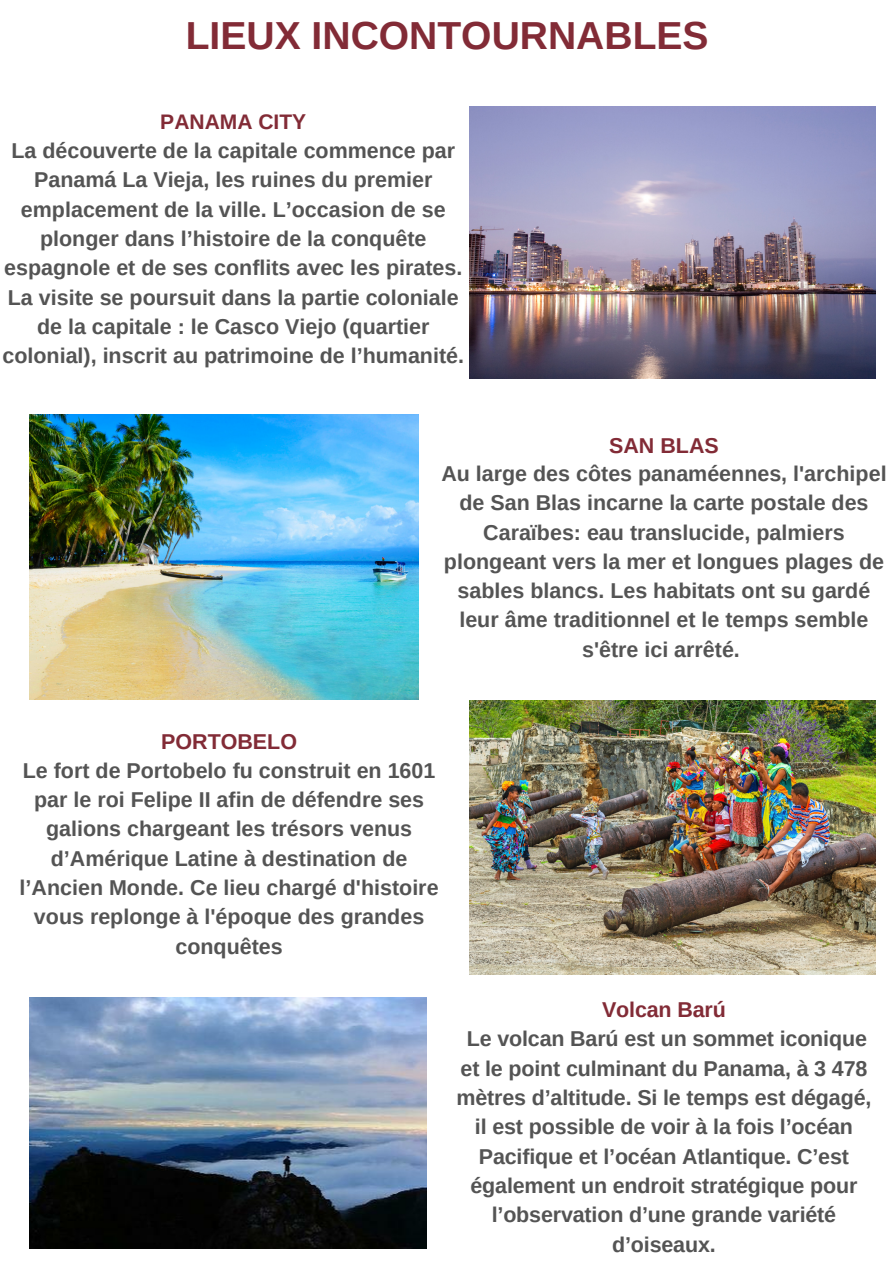
<style>
.page{position:relative;width:894px;height:1264px;background:#fff}
.page>*{position:absolute;margin:0;border:0;box-sizing:border-box;transform-origin:0 0}
.t1{font:700 39px "Arimo";color:#822b36}
.t2{font:700 21.45px/29.2px "Arimo";color:#545454;text-align:center}
.t3{font:700 21.45px "Arimo";color:#822b36}
.t4{font:700 21px "Arimo";color:#822b36}
</style>
<div class="page">
<img style="left:469px;top:107px;width:406px;height:271px">
<img style="left:30px;top:415px;width:388px;height:284px">
<img style="left:469px;top:700px;width:406px;height:274px">
<img style="left:30px;top:997px;width:396px;height:250px">
<p class="t1" style="left:186px;top:14px;width:524px">LIEUX INCONTOURNABLES</p>
<p class="t4" style="left:160px;top:110px;width:147px">PANAMA CITY</p>
<p class="t2" style="left:3px;top:136px;width:463px">La découverte de la capitale commence par Panamá La Vieja, les ruines du premier emplacement de la ville. L’occasion de se plonger dans l’histoire de la conquête espagnole et de ses conflits avec les pirates.<br>La visite se poursuit dans la partie coloniale de la capitale : le Casco Viejo (quartier colonial), inscrit au patrimoine de l’humanité.</p>
<p class="t3" style="left:609px;top:433px;width:111px">SAN BLAS</p>
<p class="t2" style="left:441px;top:459px;width:446px">Au large des côtes panaméennes, l'archipel de San Blas incarne la carte postale des Caraïbes: eau translucide, palmiers plongeant vers la mer et longues plages de sables blancs. Les habitats ont su gardé leur âme traditionnel et le temps semble s'être ici arrêté.</p>
<p class="t3" style="left:161px;top:729px;width:137px">PORTOBELO</p>
<p class="t2" style="left:20px;top:755px;width:420px">Le fort de Portobelo fu construit en 1601 par le roi Felipe II afin de défendre ses galions chargeant les trésors venus d’Amérique Latine à destination de l’Ancien Monde. Ce lieu chargé d'histoire vous replonge à l'époque des grandes conquêtes</p>
<p class="t3" style="left:602px;top:997px;width:125px">Volcan Barú</p>
<p class="t2" style="left:456px;top:1024px;width:416px">Le volcan Barú est un sommet iconique et le point culminant du Panama, à 3 478 mètres d’altitude. Si le temps est dégagé, il est possible de voir à la fois l’océan Pacifique et l’océan Atlantique. C’est également un endroit stratégique pour l’observation d’une grande variété d’oiseaux.</p>
</div>
